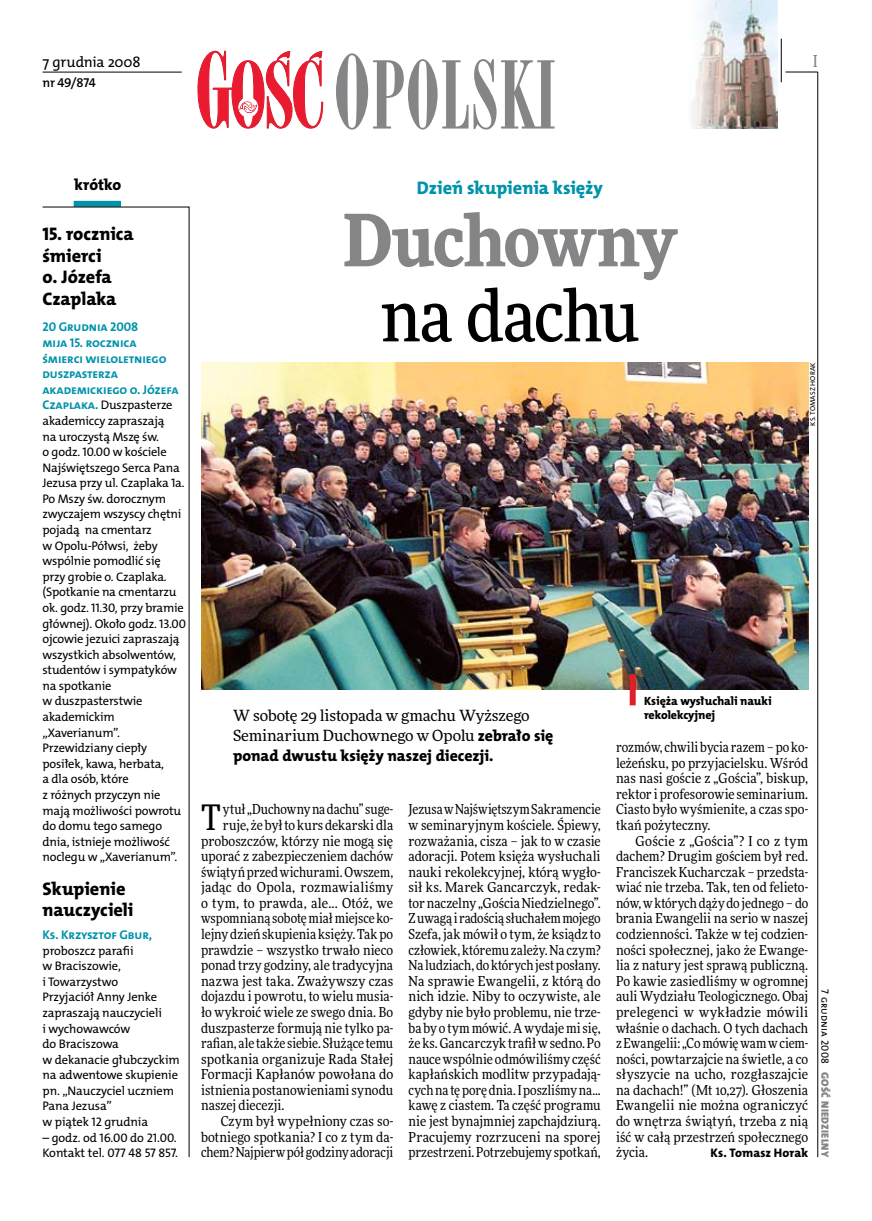
<style>
.page{position:relative;width:872px;height:1221px;background:#fff}
.page>*{position:absolute;margin:0;border:0;box-sizing:border-box;transform-origin:0 0}
.t1{font:900 72px "Freeday Narrow";letter-spacing:-.02em;color:#858486}
.t2{font:500 72px "Freeday Narrow";letter-spacing:-.015em;color:#000}
.t3{font:35.25px "Freeday Narrow News";color:#000}
.t4{font:18.3px/21.6px "The Mix HP8 Ex Bld";letter-spacing:-.005em;color:#000}
.t5{font:18.3px "The Mix HP8 Ex Bld";letter-spacing:-.005em;color:#0093aa}
.t6{font:500 16.5px "Freeday Narrow";color:#858486;scale:.9 1}
.t7{font:15.75px "The Mix HP8 Ex Bld";letter-spacing:-.005em;color:#000}
.t8{font:15.45px "Freeday News";letter-spacing:-.005em;color:#000}
.t9{font:14.85px "The Mix HP5 Plain";color:#000}
.t10{font:13.8px/15.6px "Freeday Narrow News";letter-spacing:.005em;color:#000;text-align:justify}
.t11{font:12.9px "The Mix HP6 Se Bld";letter-spacing:-.02em;color:#000}
.t12{font:12.75px/15.6px "The Mix HP7 Bld";letter-spacing:-.01em;color:#0093aa}
.t13{font:12.45px/15.6px "The Mix HP5 Plain";letter-spacing:-.015em;color:#000}
.t14{font:12.45px "The Mix HP8 Ex Bld";letter-spacing:.01em;color:#000}
.t15{font:12px "The Mix HP8 Ex Bld";letter-spacing:-.005em;color:#000}
.t16{font:10.5px "The Mix HP9 Blk";letter-spacing:.025em;color:#858486}
.t17{font:10.5px "The Mix HP5 Plain";letter-spacing:.01em;color:#000}
.t18{font:7.2px "The Mix HP5 Plain";color:#000}
.s1{font-family:"The Mix HP7 Bld";font-size:12.75px;color:#0093aa}
.s2{font-family:"The Mix HP8 Ex Bld";font-size:15.75px}
</style>
<div class="page">
<hr style="left:817px;top:72px;width:1px;height:1084px;background:#000">
<hr style="left:781px;top:39px;width:1px;height:43px;background:#000">
<img style="left:692px;top:0;width:85px;height:128px">
<hr style="left:785px;top:72px;width:32px;height:1px;background:#000">
<svg style="left:197px;top:51px;width:126px;height:77px"></svg>
<svg style="left:336px;top:53px;width:218px;height:77px"></svg>
<hr style="left:43px;top:72px;width:139px;height:1px;background:#000">
<div style="left:74px;top:201px;width:47px;height:6px;background:#0093aa"></div>
<svg style="left:42px;top:207px;width:147px;height:950px"></svg>
<img style="left:201px;top:362px;width:607px;height:327px">
<div style="left:629px;top:674px;width:6px;height:31px;background:#df1f2a"></div>
<p class="t9" style="left:43px;top:53px;width:99px">7 grudnia 2008</p>
<p class="t11" style="left:43px;top:75px;width:55px">nr 49/874</p>
<p class="t6" style="left:813px;top:50px;width:6px">I</p>
<p class="t7" style="left:74px;top:175px;width:48px">krótko</p>
<h3 class="t4" style="left:43px;top:223px;width:93px">15. rocznica śmierci<br>o. Józefa<br>Czaplaka</h3>
<p class="t12" style="left:43px;top:319px;width:138px">20 Grudnia 2008<br>mija 15. rocznica śmierci wieloletniego duszpasterza akademickiego o. Józefa</p>
<p class="t13" style="left:43px;top:397px;width:145px"><span class="s1">Czaplaka.</span> Duszpasterze akademiccy zapraszają<br>na uroczystą Mszę św.<br>o godz. 10.00 w kościele<br>Najświętszego Serca Pana<br>Jezusa przy ul. Czaplaka 1a.<br>Po Mszy św. dorocznym zwyczajem wszyscy chętni pojadą na cmentarz<br>w Opolu-Półwsi, żeby wspólnie pomodlić się przy grobie o. Czaplaka. (Spotkanie na cmentarzu ok. godz. 11.30, przy bramie głównej). Około godz. 13.00 ojcowie jezuici zapraszają wszystkich absolwentów, studentów i sympatyków na spotkanie<br>w duszpasterstwie akademickim „Xaverianum”.<br>Przewidziany ciepły posiłek, kawa, herbata,<br>a dla osób, które<br>z różnych przyczyn nie mają możliwości powrotu do domu tego samego dnia, istnieje możliwość noclegu w „Xaverianum”.</p>
<h3 class="t4" style="left:43px;top:877px;width:93px">Skupienie nauczycieli</h3>
<p class="t12" style="left:43px;top:927px;width:111px">Ks. Krzysztof Gbur,</p>
<p class="t13" style="left:43px;top:942px;width:139px">proboszcz parafii<br>w Braciszowie,<br>i Towarzystwo<br>Przyjaciół Anny Jenke zapraszają nauczycieli<br>i wychowawców<br>do Braciszowa<br>w dekanacie głubczyckim na adwentowe skupienie pn. „Nauczyciel uczniem<br>Pana Jezusa”<br>w piątek 12 grudnia</p>
<p class="t13" style="left:43px;top:1129px;width:137px">– godz. od 16.00 do 21.00.<br>Kontakt tel. 077 48 57 857.</p>
<h3 class="t5" style="left:417px;top:175px;width:188px">Dzień skupienia księży</h3>
<h1 class="t1" style="left:343px;top:193px;width:335px">Duchowny</h1>
<h1 class="t2" style="left:380px;top:271px;width:261px">na dachu</h1>
<p class="t18" style="left:808px;top:425px;width:64px;rotate:-90deg">Ks. Tomasz Ho rak</p>
<p class="t15" style="left:644px;top:693px;width:129px">Księża wysłuchali nauki</p>
<p class="t8" style="left:233px;top:705px;width:298px">W sobotę 29 listopada w gmachu Wyższego</p>
<p class="t15" style="left:644px;top:707px;width:73px">rekolekcyjnej</p>
<p class="t8" style="left:233px;top:725px;width:322px">Seminarium Duchownego w Opolu <span class="s2">zebrało się</span></p>
<p class="t7" style="left:233px;top:746px;width:262px">ponad dwustu księży naszej diecezji.</p>
<p class="t10" style="left:616px;top:739px;width:194px">rozmów, chwili bycia razem – po ko&shy;leżeńsku, po przyjacielsku. Wśród nas nasi goście z „Gościa”, biskup, rektor i profesorowie seminarium.<br>Ciasto było wyśmienite, a czas spo&shy;tkań pożyteczny.</p>
<p class="t10" style="left:616px;top:832px;width:194px;text-indent:20px">Goście z „Gościa”? I co z tym dachem? Drugim gościem był red.<br>Franciszek Kucharczak – przedsta&shy;wiać nie trzeba. Tak, ten od felieto&shy;nów, wktórych dąży do jednego – do brania Ewangelii na serio w naszej codzienności. Także w tej codzien&shy;ności społecznej, jako że Ewange&shy;lia z natury jest sprawą publiczną.<br>Po kawie zasiedliśmy w ogromnej auli Wydziału Teologicznego. Obaj prelegenci w wykładzie mówili właśnie o dachach. O tych dachach zEwangelii: „Co mówię wam wciem&shy;ności, powtarzajcie na świetle, a co słyszycie na ucho, rozgłaszajcie na dachach!” (Mt 10,27). Głoszenia Ewangelii nie można ograniczyć do wnętrza świątyń, trzeba z nią iść w całą przestrzeń społecznego życia.</p>
<h2 class="t3" style="left:201px;top:795px;width:21px">T</h2>
<p class="t10" style="left:223px;top:801px;width:172px">ytuł „Duchowny na dachu” suge-</p>
<p class="t10" style="left:408px;top:801px;width:194px">Jezusa wNajświętszym Sakramencie w seminaryjnym kościele. Śpiewy, rozważania, cisza – jak to w czasie adoracji. Potem księża wysłuchali nauki rekolekcyjnej, którą wygło&shy;sił ks. Marek Gancarczyk, redak&shy;tor naczelny „Gościa Niedzielnego”.<br>Zuwagą i radością słuchałem mojego Szefa, jak mówił o tym, że ksiądz to człowiek, któremu zależy. Na czym?<br>Na ludziach, do których jest posłany.<br>Na sprawie Ewangelii, z którą do nich idzie. Niby to oczywiste, ale gdyby nie było problemu, nie trze&shy;ba by o tym mówić. Awydaje mi się, że ks. Gancarczyk trafił w sedno. Po nauce wspólnie odmówiliśmy część kapłańskich modlitw przypadają&shy;cych na tę porę dnia. Iposzliśmy na... kawę z ciastem. Ta część programu nie jest bynajmniej zapchajdziurą.<br>Pracujemy rozrzuceni na sporej przestrzeni. Potrzebujemy spotkań,</p>
<p class="t10" style="left:223px;top:817px;width:172px">ruje, że był to kurs dekarski dla</p>
<p class="t10" style="left:201px;top:832px;width:194px">proboszczów, którzy nie mogą się</p>
<p class="t10" style="left:201px;top:848px;width:194px">uporać z zabezpieczeniem dachów</p>
<p class="t10" style="left:201px;top:863px;width:194px">świątyń przed wichurami. Owszem,</p>
<p class="t10" style="left:201px;top:879px;width:193px">jadąc do Opola, rozmawialiśmy</p>
<p class="t10" style="left:201px;top:895px;width:194px">o tym, to prawda, ale... Otóż, we</p>
<p class="t10" style="left:201px;top:910px;width:194px">wspomnianą sobotę miał miejsce ko-</p>
<p class="t10" style="left:201px;top:926px;width:194px">lejny dzień skupienia księży. Tak po</p>
<p class="t10" style="left:201px;top:941px;width:194px">prawdzie – wszystko trwało nieco</p>
<p class="t10" style="left:201px;top:957px;width:194px">ponad trzy godziny, ale tradycyjna</p>
<p class="t10" style="left:201px;top:972px;width:194px">nazwa jest taka. Zważywszy czas</p>
<p class="t10" style="left:201px;top:988px;width:194px">dojazdu i powrotu, to wielu musia-</p>
<p class="t10" style="left:201px;top:1004px;width:194px">ło wykroić wiele ze swego dnia. Bo</p>
<p class="t10" style="left:201px;top:1019px;width:194px">duszpasterze formują nie tylko pa-</p>
<p class="t10" style="left:201px;top:1035px;width:193px">rafian, ale także siebie. Służące temu</p>
<p class="t10" style="left:201px;top:1050px;width:194px">spotkania organizuje Rada Stałej</p>
<p class="t10" style="left:201px;top:1066px;width:194px">Formacji Kapłanów powołana do</p>
<p class="t10" style="left:201px;top:1081px;width:194px">istnienia postanowieniami synodu</p>
<p class="t10" style="left:201px;top:1097px;width:85px">naszej diecezji.</p>
<p class="t10" style="left:221px;top:1112px;width:174px">Czym był wypełniony czas so-</p>
<p class="t10" style="left:201px;top:1128px;width:194px">botniego spotkania? I co z tym da-</p>
<p class="t10" style="left:201px;top:1144px;width:194px">chem? Najpierw pół godziny adoracji</p>
<p class="t14" style="left:710px;top:1144px;width:99px">Ks. Tomasz Horak</p>
<p class="t17" style="left:832px;top:989px;width:76px;rotate:90deg">7 grudnia 2008</p>
<p class="t16" style="left:832px;top:1071px;width:87px;rotate:90deg">Gość Niedzielny</p>
</div>
